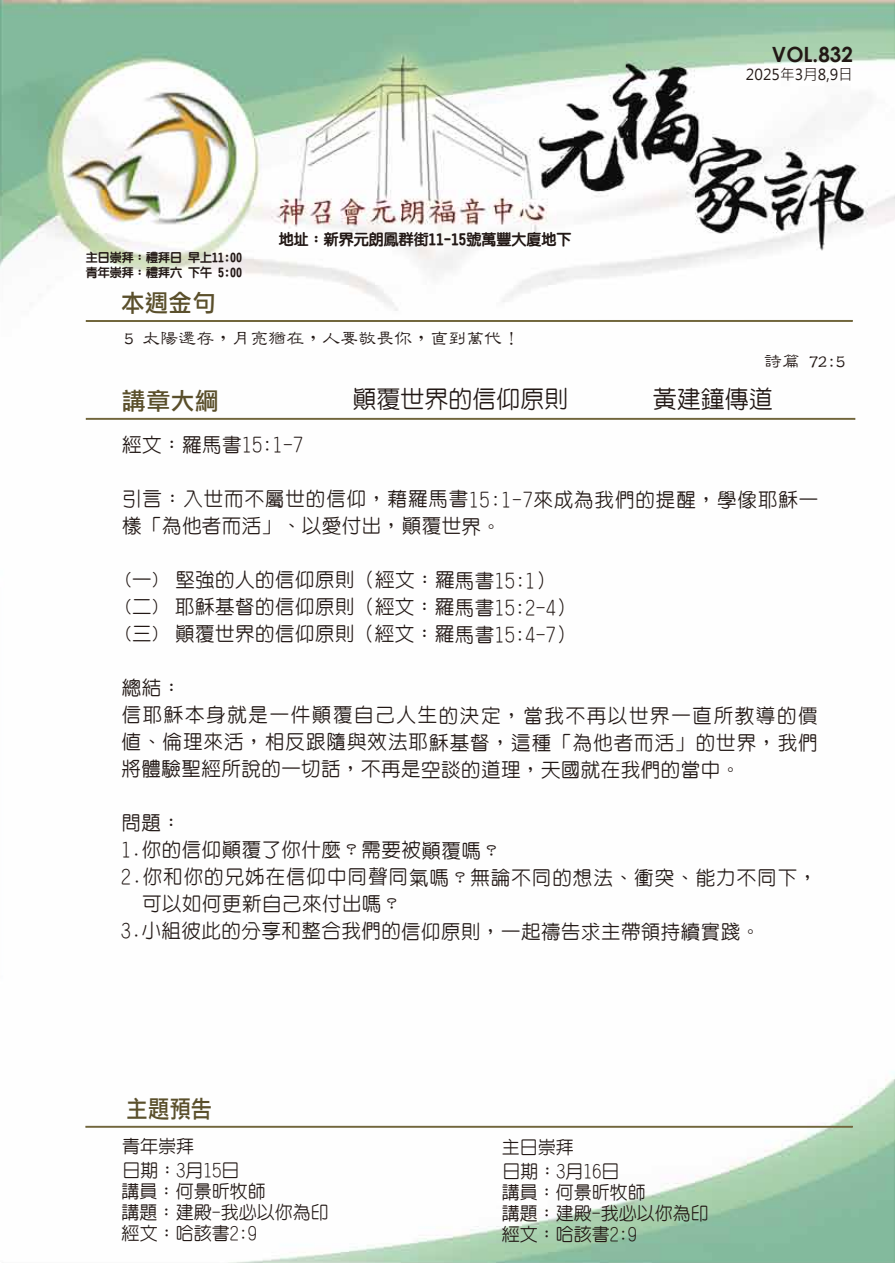
<style>
.page{position:relative;width:895px;height:1263px;background:#fff}
.page>*{position:absolute;margin:0;border:0;box-sizing:border-box;transform-origin:0 0}
.t1{font:500 24px "Yen Round";color:#221815}
.t2{font:24px "DF Li Hei Md HK BF";letter-spacing:.015em;color:#5a4f2b}
.t3{font:24px "DF Li Hei Md HK BF";letter-spacing:.015em;color:#5a4f2b;scale:.89 1}
.t4{font:700 21px "Century Gothic";color:#221815}
.t5{font:500 19.5px/27px "Yen Round";letter-spacing:.025em;color:#221815}
.t6{font:500 19.5px/27.2px "Yen Round";letter-spacing:.05em;color:#221815}
.t7{font:500 19.5px/26.5px "Yen Round";letter-spacing:.045em;color:#221815}
.t8{font:500 18px/21px "Yen Round";color:#221815}
.t9{font:500 18px "Jen Lei";color:#221815}
.t10{font:800 15px "Yen Round";color:#221815}
.t11{font:15px "Microsoft Jheng Hei";color:#221815}
.t12{font:800 12px/14.4px "Yen Round";color:#221815}
.s1{font-family:"Lin Gothic"}
</style>
<div class="page">
<img style="left:0;top:0;width:894px;height:1263px">
<div style="left:86px;top:418px;width:769px;height:2px;border:1px solid #71663c"></div>
<div style="left:85px;top:1126px;width:767px;height:2px;border:1px solid #71663c"></div>
<div style="left:86px;top:320px;width:766px;height:2px;border:1px solid #71663c"></div>
<p class="t12" style="left:86px;top:250px;width:157px">主日崇拜：禮拜日 早上11:00青年崇拜：禮拜六 下午 5:00</p>
<p class="t10" style="left:279px;top:231px;width:294px">地址：新界元朗鳳群街11-15號萬豐大廈地下</p>
<p class="t2" style="left:121px;top:290px;width:96px">本週金句</p>
<p class="t9" style="left:124px;top:329px;width:397px">5 太陽還存，月亮猶在，人要敬畏你，直到萬代！</p>
<p class="t4" style="left:771px;top:39px;width:82px">VOL.832</p>
<p class="t11" style="left:745px;top:65px;width:108px">2025年3月8,9日</p>
<p class="t9" style="left:764px;top:352px;width:82px">詩篇 72:5</p>
<p class="t2" style="left:122px;top:389px;width:99px">講章大綱</p>
<p class="t1" style="left:352px;top:387px;width:217px">顛覆世界的信仰原則</p>
<p class="t1" style="left:652px;top:387px;width:121px">黃建鐘傳道</p>
<p class="t5" style="left:122px;top:431px;width:182px">經文：羅馬書15:1-7</p>
<p class="t7" style="left:122px;top:486px;width:697px">引言：入世而不屬世的信仰，藉羅馬書15:1-7來成為我們的提醒，學像耶穌一樣「為他者而活」、以愛付出，顛覆世界。</p>
<p class="t5" style="left:122px;top:566px;width:455px">(一) 堅強的人的信仰原則（經文：羅馬書15:1）<br>(二) 耶穌基督的信仰原則（經文：羅馬書15:2-4）(三) 顛覆世界的信仰原則（經文：羅馬書15:4-7）</p>
<p class="t6" style="left:121px;top:674px;width:697px">總結：<br>信耶穌本身就是一件顛覆自己人生的決定，當我不再以世界一直所教導的價值、倫理來活，相反跟隨與效法耶穌基督，這種「為他者而活」的世界，我們將體驗聖經所說的一切話，不再是空談的道理，天國就在我們的當中。</p>
<p class="t5" style="left:121px;top:809px;width:61px">問題：</p>
<p class="t5" style="left:121px;top:836px;width:381px">1.你的信仰顛覆了你什麼？需要被顛覆嗎？</p>
<p class="t6" style="left:121px;top:864px;width:697px">2.你和你的兄姊在信仰中同聲同氣嗎？無論不同的想法、衝突、能力不同下，</p>
<p class="t5" style="left:142px;top:890px;width:261px">可以如何更新自己來付出嗎？</p>
<p class="t5" style="left:121px;top:918px;width:640px">3.小組彼此的分享和整合我們的信仰原則，一起禱告求主帶領持續實踐。</p>
<p class="t3" style="left:126px;top:1097px;width:98px">主題預告</p>
<p class="t8" style="left:122px;top:1134px;width:119px;line-height:24px">青年崇拜<br>日期：3月15日</p>
<p class="t8" style="left:122px;top:1180px;width:208px"><span class="s1">講員</span>：何景昕牧師<br><span class="s1">講題</span>：建殿-我必以你為印經文：哈該書2:9</p>
<p class="t8" style="left:501px;top:1135px;width:119px;line-height:24px">主日崇拜<br>日期：3月16日</p>
<p class="t8" style="left:501px;top:1181px;width:208px"><span class="s1">講員</span>：何景昕牧師<br><span class="s1">講題</span>：建殿-我必以你為印經文：哈該書2:9</p>
</div>
